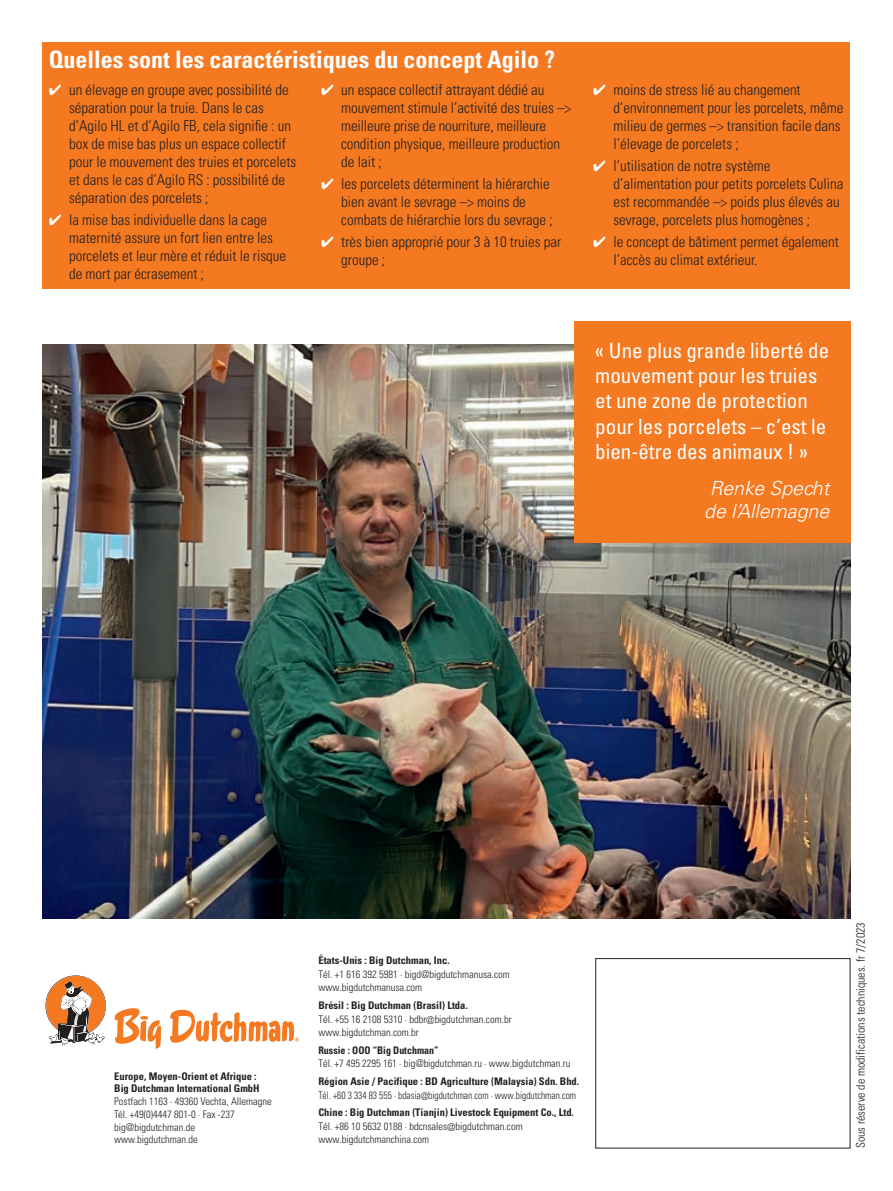
<style>
.page{position:relative;width:893px;height:1191px;background:#fff}
.page>*{position:absolute;margin:0;border:0;box-sizing:border-box;transform-origin:0 0}
.t1{font:700 condensed 24px "Univers LT Std";color:#fff}
.t2{font:condensed 21px/25.2px "Univers LT Std";color:#fff}
.t3{font:italic 300 19.5px/23.4px "Univers LT Std";color:#fff}
.t4{font:300 condensed 15px/18px "Univers LT Std";color:#231f20}
.t5{font:300 condensed 12px "Univers LT Std";color:#231f20}
.t6{font:300 condensed 10.5px/13.5px "Univers LT Std";color:#231f20}
.t7{font:700 condensed 10.5px/12.8px "Univers LT Std";color:#231f20}
.t8{font:300 condensed 10.5px "Univers LT Std";color:#231f20;scale:.9 1}
.t9{font:700 condensed 10.5px "Univers LT Std";color:#231f20;scale:.95 1}
.s1{color:#fff}
</style>
<div class="page">
<img style="left:43px;top:344px;width:807px;height:574px">
<div style="left:595px;top:958px;width:255px;height:190px;border:1px solid #231f20"></div>
<svg style="left:115px;top:1008px;width:46px;height:40px"></svg>
<svg style="left:170px;top:1009px;width:129px;height:33px"></svg>
<svg style="left:46px;top:975px;width:60px;height:70px"></svg>
<div style="left:43px;top:43px;width:807px;height:246px;background:#f47921"></div>
<div style="left:574px;top:321px;width:276px;height:222px;background:#f47921"></div>
<h1 class="t1" style="left:49px;top:45px;width:508px">Quelles sont les caractéristiques du concept Agilo ?</h1>
<p class="t4" style="left:69px;top:81px;width:229px;text-indent:-20px"><span class="s1">✔</span> un élevage en groupe avec possibilité de séparation pour la truie. Dans le cas d’Agilo HL et d’Agilo FB, cela signifie : un box de mise bas plus un espace collectif pour le mouvement des truies et porcelets et dans le cas d’Agilo RS : possibilité de séparation des porcelets ;</p>
<p class="t4" style="left:69px;top:211px;width:219px;text-indent:-20px"><span class="s1">✔</span> la mise bas individuelle dans la cage maternité assure un fort lien entre les porcelets et leur mère et réduit le risque de mort par écrasement ;</p>
<p class="t4" style="left:341px;top:81px;width:231px;text-indent:-20px"><span class="s1">✔</span> un espace collectif attrayant dédié au mouvement stimule l’activité des truies –&gt; meilleure prise de nourriture, meilleure condition physique, meilleure production de lait ;</p>
<p class="t4" style="left:341px;top:175px;width:213px;text-indent:-20px"><span class="s1">✔</span> les porcelets déterminent la hiérarchie bien avant le sevrage –&gt; moins de combats de hiérarchie lors du sevrage ;</p>
<p class="t4" style="left:341px;top:233px;width:222px;text-indent:-20px"><span class="s1">✔</span> très bien approprié pour 3 à 10 truies par groupe ;</p>
<p class="t4" style="left:613px;top:81px;width:232px;text-indent:-20px"><span class="s1">✔</span> moins de stress lié au changement d’environnement pour les porcelets, même milieu de germes –&gt; transition facile dans l’élevage de porcelets ;</p>
<p class="t4" style="left:613px;top:157px;width:232px;text-indent:-20px"><span class="s1">✔</span> l’utilisation de notre système d’alimentation pour petits porcelets Culina est recommandée –&gt; poids plus élevés au sevrage, porcelets plus homogènes ;</p>
<p class="t4" style="left:613px;top:233px;width:227px;text-indent:-20px"><span class="s1">✔</span> le concept de bâtiment permet également l’accès au climat extérieur.</p>
<h2 class="t2" style="left:595px;top:338px;width:235px">« Une plus grande liberté de mouvement pour les truies et une zone de protection pour les porcelets – c’est le bien-être des animaux ! »</h2>
<h3 class="t3" style="left:704px;top:477px;width:126px">Renke Specht de l’Allemagne</h3>
<p class="t7" style="left:114px;top:1069px;width:147px">Europe, Moyen-Orient et Afrique :<br>Big Dutchman International GmbH</p>
<p class="t6" style="left:114px;top:1095px;width:159px;line-height:12.8px">Postfach 1163 · 49360 Vechta, Allemagne<br>Tél. +49(0)4447 801-0 · Fax -237 big@bigdutchman.de www.bigdutchman.de</p>
<p class="t7" style="left:318px;top:954px;width:133px">États-Unis : Big Dutchman, Inc.</p>
<p class="t6" style="left:318px;top:967px;width:193px">Tél. +1 616 392 5981 · bigd@bigdutchmanusa.com www.bigdutchmanusa.com</p>
<p class="t7" style="left:318px;top:999px;width:151px">Brésil : Big Dutchman (Brasil) Ltda.</p>
<p class="t6" style="left:318px;top:1012px;width:195px">Tél. +55 16 2108 5310 · bdbr@bigdutchman.com.br www.bigdutchman.com.br</p>
<p class="t9" style="left:318px;top:1043px;width:128px">Russie : OOO “Big Dutchman”</p>
<p class="t6" style="left:318px;top:1057px;width:253px">Tél. +7 495 2295 161 · big@bigdutchman.ru · www.bigdutchman.ru</p>
<p class="t7" style="left:318px;top:1075px;width:262px">Région Asie / Pacifique : BD Agriculture (Malaysia) Sdn. Bhd.</p>
<p class="t8" style="left:318px;top:1088px;width:288px">Tél. +60 3 334 83 555 · bdasia@bigdutchman.com · www.bigdutchman.com</p>
<p class="t7" style="left:318px;top:1106px;width:257px">Chine : Big Dutchman (Tianjin) Livestock Equipment Co., Ltd.</p>
<p class="t6" style="left:318px;top:1119px;width:206px">Tél. +86 10 5632 0188 · bdcnsales@bigdutchman.com www.bigdutchmanchina.com</p>
<p class="t5" style="left:853px;top:1148px;width:227px;rotate:-90deg">Sous réserve de modifications techniques. fr 7/2023</p>
</div>
